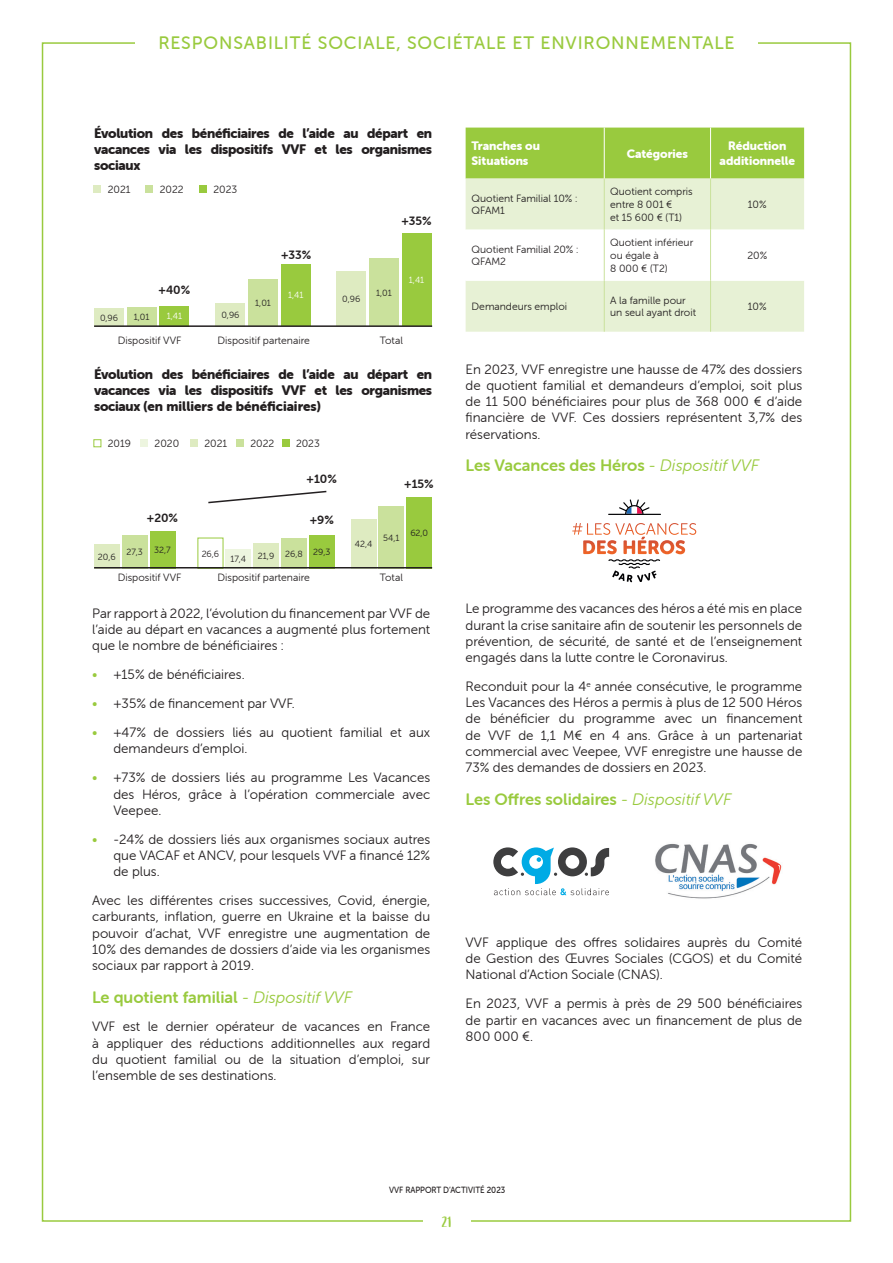
<style>
.page{position:relative;width:893px;height:1263px;background:#fff}
.page>*{position:absolute;margin:0;border:0;box-sizing:border-box;transform-origin:0 0}
.t1{font:18px "Museo Sans Rounded 500";letter-spacing:.05em;color:#99ca3e}
.t2{font:16.5px "Museo Sans Rounded 700";color:#99ca3e}
.t3{font:15px "Active";color:#99ca3e}
.t4{font:13.5px/16.2px "Museo Sans Rounded 300";color:#231f20;text-align:justify}
.t5{font:13.5px/16.2px "Museo Sans Rounded 900";letter-spacing:-.02em;color:#231f20;text-align:justify}
.t6{font:12px/14.4px "Museo Sans Rounded 900";color:#fff}
.t7{font:12px "Museo Sans Rounded 700";color:#231f20}
.t8{font:10.5px/12.6px "Museo Sans Rounded 300";color:#231f20}
.t9{font:9px "Museo Sans Rounded 300";color:#231f20}
.t10{font:9px "Museo Sans Rounded 500";color:#231f20;scale:.9 1}
.t11{font:9px "Museo Sans Rounded 300";color:#fff}
.s1{color:#99ca3e}
.s2{font-family:"Museo Sans Rounded 300";font-style:italic}
</style>
<div class="page">
<div style="left:94px;top:308px;width:30px;height:19px;background:#deebc1"></div>
<div style="left:94px;top:544px;width:26px;height:24px;background:#deebc1"></div>
<div style="left:351px;top:519px;width:25px;height:49px;background:#deebc1"></div>
<div style="left:122px;top:535px;width:25px;height:33px;background:#cae19c"></div>
<div style="left:379px;top:506px;width:25px;height:62px;background:#cae19c"></div>
<div style="left:226px;top:549px;width:25px;height:19px;background:#edf5df"></div>
<div style="left:150px;top:531px;width:25px;height:37px;background:#99ca3e"></div>
<div style="left:406px;top:497px;width:26px;height:71px;background:#99ca3e"></div>
<div style="left:253px;top:543px;width:26px;height:25px;background:#deebc1"></div>
<div style="left:281px;top:538px;width:26px;height:30px;background:#cae19c"></div>
<div style="left:309px;top:535px;width:26px;height:33px;background:#99ca3e"></div>
<div style="left:215px;top:303px;width:30px;height:23px;background:#deebc1"></div>
<div style="left:336px;top:272px;width:30px;height:54px;background:#deebc1"></div>
<div style="left:127px;top:307px;width:30px;height:19px;background:#cae19c"></div>
<div style="left:248px;top:280px;width:30px;height:46px;background:#cae19c"></div>
<div style="left:369px;top:259px;width:30px;height:67px;background:#cae19c"></div>
<div style="left:159px;top:306px;width:30px;height:20px;background:#99ca3e"></div>
<div style="left:281px;top:264px;width:30px;height:62px;background:#99ca3e"></div>
<div style="left:402px;top:234px;width:30px;height:92px;background:#99ca3e"></div>
<hr style="left:94px;top:325px;width:338px;height:2px;background:#231f20">
<hr style="left:94px;top:567px;width:338px;height:1px;background:#231f20">
<div style="left:94px;top:185px;width:7px;height:8px;background:#deebc1"></div>
<div style="left:190px;top:439px;width:8px;height:8px;background:#deebc1"></div>
<div style="left:94px;top:439px;width:7px;height:8px;border:1px solid #99ca3e"></div>
<div style="left:146px;top:185px;width:7px;height:8px;background:#cae19c"></div>
<div style="left:236px;top:439px;width:8px;height:8px;background:#cae19c"></div>
<div style="left:140px;top:439px;width:8px;height:8px;background:#edf5df"></div>
<div style="left:199px;top:185px;width:8px;height:8px;background:#99ca3e"></div>
<div style="left:282px;top:439px;width:7px;height:8px;background:#99ca3e"></div>
<svg style="left:208px;top:490px;width:119px;height:14px"></svg>
<div style="left:466px;top:128px;width:338px;height:51px;background:#99ca3e"></div>
<div style="left:466px;top:179px;width:338px;height:153px;background:#e7f1d5"></div>
<svg style="left:466px;top:230px;width:338px;height:51px"></svg>
<hr style="left:604px;top:128px;width:1px;height:51px;background:#fff">
<hr style="left:710px;top:128px;width:1px;height:51px;background:#fff">
<hr style="left:604px;top:179px;width:1px;height:51px;background:#cae19c">
<hr style="left:710px;top:179px;width:1px;height:51px;background:#cae19c">
<hr style="left:604px;top:230px;width:1px;height:51px;background:#cae19c">
<hr style="left:710px;top:230px;width:1px;height:51px;background:#cae19c">
<hr style="left:604px;top:281px;width:1px;height:51px;background:#cae19c">
<hr style="left:710px;top:281px;width:1px;height:51px;background:#cae19c">
<svg style="left:572px;top:523px;width:124px;height:59px"></svg>
<svg style="left:608px;top:499px;width:53px;height:16px"></svg>
<svg style="left:493px;top:847px;width:116px;height:48px"></svg>
<img style="left:655px;top:843px;width:127px;height:56px">
<h1 class="t1" style="left:158px;top:33px;width:578px">RESPONSABILITÉ SOCIALE, SOCIÉTALE ET ENVIRONNEMENTALE</h1>
<p class="t5" style="left:94px;top:125px;width:340px">Évolution des bénéficiaires de l’aide au départ en vacances via les dispositifs VVF et les organismes sociaux</p>
<p class="t8" style="left:108px;top:183px;width:24px">2021</p>
<p class="t8" style="left:160px;top:183px;width:25px">2022</p>
<p class="t8" style="left:213px;top:183px;width:25px">2023</p>
<p class="t7" style="left:401px;top:214px;width:32px">+35%</p>
<p class="t7" style="left:281px;top:248px;width:32px">+33%</p>
<p class="t7" style="left:159px;top:283px;width:33px">+40%</p>
<p class="t9" style="left:255px;top:298px;width:17px">1,01</p>
<p class="t11" style="left:288px;top:290px;width:17px">1,41</p>
<p class="t9" style="left:342px;top:294px;width:20px">0,96</p>
<p class="t9" style="left:376px;top:288px;width:17px">1,01</p>
<p class="t11" style="left:409px;top:275px;width:17px">1,41</p>
<p class="t9" style="left:100px;top:313px;width:20px">0,96</p>
<p class="t9" style="left:134px;top:312px;width:17px">1,01</p>
<p class="t11" style="left:167px;top:311px;width:17px">1,41</p>
<p class="t9" style="left:221px;top:310px;width:20px">0,96</p>
<p class="t8" style="left:118px;top:334px;width:65px">Dispositif VVF</p>
<p class="t8" style="left:218px;top:334px;width:94px">Dispositif partenaire</p>
<p class="t8" style="left:380px;top:334px;width:24px">Total</p>
<p class="t5" style="left:94px;top:366px;width:340px">Évolution des bénéficiaires de l’aide au départ en vacances via les dispositifs VVF et les organismes sociaux (en milliers de bénéficiaires)</p>
<p class="t8" style="left:108px;top:437px;width:25px">2019</p>
<p class="t8" style="left:204px;top:437px;width:24px">2021</p>
<p class="t8" style="left:155px;top:437px;width:26px">2020</p>
<p class="t8" style="left:250px;top:437px;width:25px">2022</p>
<p class="t8" style="left:296px;top:437px;width:25px">2023</p>
<p class="t7" style="left:307px;top:472px;width:32px">+10%</p>
<p class="t7" style="left:147px;top:511px;width:33px">+20%</p>
<p class="t7" style="left:310px;top:513px;width:26px">+9%</p>
<p class="t9" style="left:98px;top:552px;width:19px">20,6</p>
<p class="t9" style="left:154px;top:545px;width:18px">32,7</p>
<p class="t9" style="left:126px;top:547px;width:18px">27,3</p>
<p class="t9" style="left:202px;top:549px;width:19px">26,6</p>
<p class="t9" style="left:230px;top:554px;width:17px">17,4</p>
<p class="t9" style="left:258px;top:549px;width:74px">21,9 26,8 29,3</p>
<p class="t8" style="left:118px;top:571px;width:65px">Dispositif VVF</p>
<p class="t8" style="left:218px;top:571px;width:94px">Dispositif partenaire</p>
<p class="t7" style="left:404px;top:477px;width:31px">+15%</p>
<p class="t9" style="left:355px;top:539px;width:19px">42,4</p>
<p class="t9" style="left:383px;top:533px;width:18px">54,1</p>
<p class="t9" style="left:410px;top:528px;width:19px">62,0</p>
<p class="t8" style="left:380px;top:571px;width:24px">Total</p>
<p class="t4" style="left:92px;top:605px;width:340px">Par rapport à 2022, l’évolution du financement par VVF de l’aide au départ en vacances a augmenté plus fortement que le nombre de bénéficiaires :</p>
<p class="t4" style="left:92px;top:667px;width:154px"><span class="s1">•</span> +15% de bénéficiaires.</p>
<p class="t4" style="left:92px;top:696px;width:204px"><span class="s1">•</span> +35% de financement par VVF.</p>
<p class="t4" style="left:113px;top:725px;width:318px;text-indent:-21px"><span class="s1">•</span> +47% de dossiers liés au quotient familial et aux demandeurs d’emploi.</p>
<p class="t4" style="left:113px;top:770px;width:318px;text-indent:-21px"><span class="s1">•</span> +73% de dossiers liés au programme Les Vacances des Héros, grâce à l’opération commerciale avec Veepee.</p>
<p class="t4" style="left:113px;top:831px;width:318px;text-indent:-21px"><span class="s1">•</span> -24% de dossiers liés aux organismes sociaux autres que VACAF et ANCV, pour lesquels VVF a financé 12% de plus.</p>
<p class="t4" style="left:92px;top:892px;width:340px">Avec les différentes crises successives, Covid, énergie, carburants, inflation, guerre en Ukraine et la baisse du pouvoir d’achat, VVF enregistre une augmentation de 10% des demandes de dossiers d’aide via les organismes sociaux par rapport à 2019.</p>
<p class="t2" style="left:92px;top:987px;width:262px">Le quotient familial <span class="s2">- Dispositif VVF</span></p>
<p class="t4" style="left:92px;top:1019px;width:340px">VVF est le dernier opérateur de vacances en France à appliquer des réductions additionnelles aux regard du quotient familial ou de la situation d’emploi, sur l’ensemble de ses destinations.</p>
<p class="t6" style="left:472px;top:139px;width:70px">Tranches ou<br>Situations</p>
<p class="t6" style="left:627px;top:146px;width:63px">Catégories</p>
<p class="t6" style="left:720px;top:139px;width:77px;text-align:center">Réduction additionnelle</p>
<p class="t8" style="left:472px;top:192px;width:107px">Quotient Familial 10% :<br>QFAM1</p>
<p class="t8" style="left:610px;top:186px;width:84px">Quotient compris entre 8 001 €<br>et 15 600 € (T1)</p>
<p class="t8" style="left:748px;top:198px;width:20px">10%</p>
<p class="t8" style="left:472px;top:243px;width:108px">Quotient Familial 20% :<br>QFAM2</p>
<p class="t8" style="left:610px;top:237px;width:85px">Quotient inférieur ou égale à<br>8 000 € (T2)</p>
<p class="t8" style="left:747px;top:249px;width:21px">20%</p>
<p class="t8" style="left:472px;top:300px;width:97px">Demandeurs emploi</p>
<p class="t8" style="left:610px;top:294px;width:87px">A la famille pour un seul ayant droit</p>
<p class="t8" style="left:748px;top:300px;width:20px">10%</p>
<p class="t4" style="left:466px;top:361px;width:338px">En 2023, VVF enregistre une hausse de 47% des dossiers de quotient familial et demandeurs d’emploi, soit plus de 11 500 bénéficiaires pour plus de 368 000 € d’aide financière de VVF. Ces dossiers représentent 3,7% des réservations.</p>
<p class="t2" style="left:466px;top:456px;width:295px">Les Vacances des Héros <span class="s2">- Dispositif VVF</span></p>
<p class="t4" style="left:466px;top:601px;width:338px">Le programme des vacances des héros a été mis en place durant la crise sanitaire afin de soutenir les personnels de prévention, de sécurité, de santé et de l’enseignement engagés dans la lutte contre le Coronavirus.</p>
<p class="t4" style="left:466px;top:678px;width:338px">Reconduit pour la 4<sup>e</sup> année consécutive, le programme Les Vacances des Héros a permis à plus de 12 500 Héros de bénéficier du programme avec un financement de VVF de 1,1 M€ en 4 ans. Grâce à un partenariat commercial avec Veepee, VVF enregistre une hausse de 73% des demandes de dossiers en 2023.</p>
<p class="t2" style="left:466px;top:790px;width:267px">Les Offres solidaires <span class="s2">- Dispositif VVF</span></p>
<p class="t4" style="left:466px;top:934px;width:338px">VVF applique des offres solidaires auprès du Comité de Gestion des Œuvres Sociales (CGOS) et du Comité National d’Action Sociale (CNAS).</p>
<p class="t4" style="left:466px;top:996px;width:338px">En 2023, VVF a permis à près de 29 500 bénéficiaires de partir en vacances avec un financement de plus de 800 000 €.</p>
<p class="t10" style="left:389px;top:1185px;width:131px">VVF RAPPORT D’ACTIVITÉ 2023</p>
<p class="t3" style="left:442px;top:1214px;width:11px">21</p>
</div>
